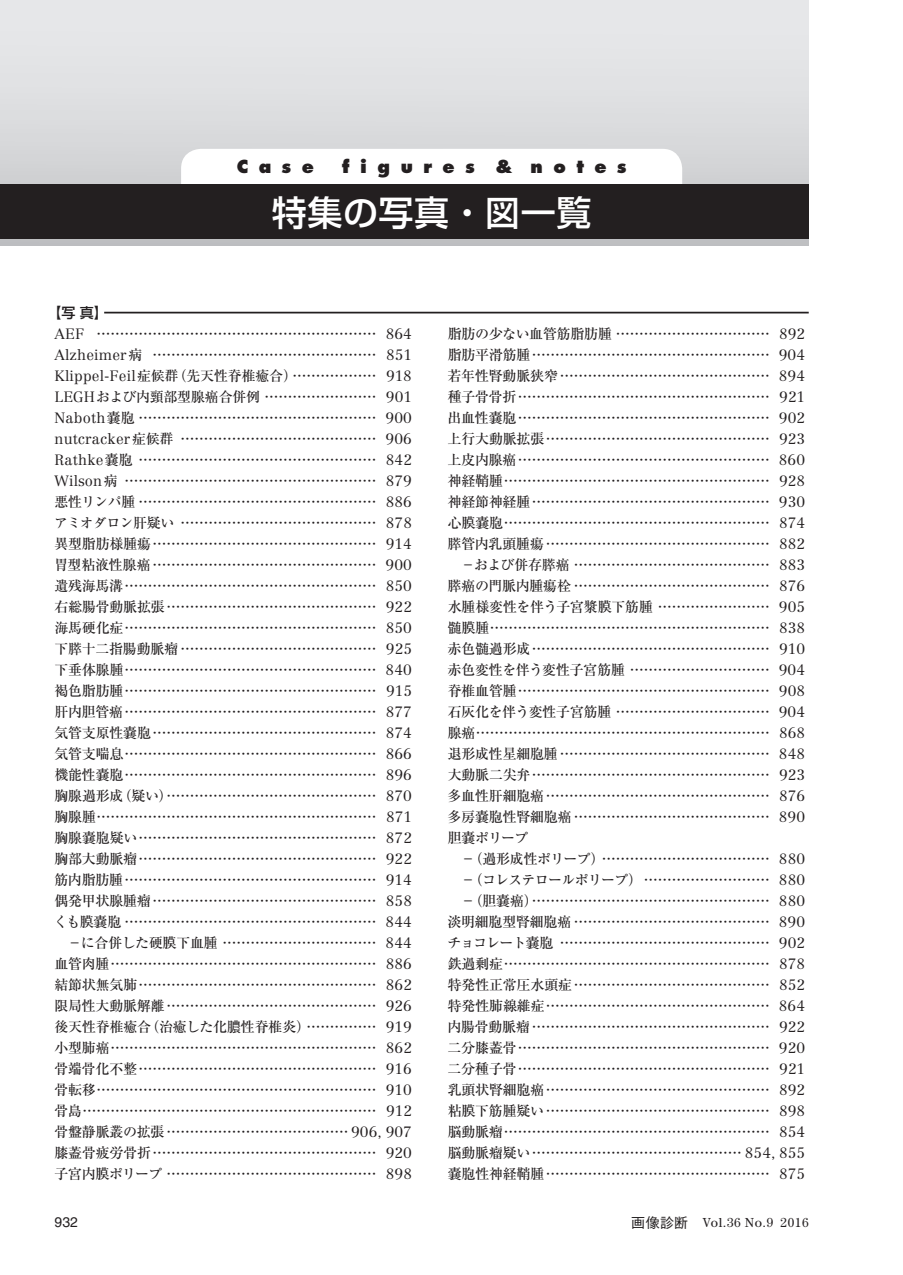
<style>
.page{position:relative;width:903px;height:1275px;background:#fff}
.page>*{position:absolute;margin:0;border:0;box-sizing:border-box;transform-origin:0 0}
.t1{font:500 35px "Shin Go Pro";letter-spacing:.015em;color:#fff}
.t2{font:800 17.5px "Futura Std";letter-spacing:.6em;color:#231f20}
.t3{font:500 14px/21px "Ryumin Pro";letter-spacing:-.02em;color:#231f20;text-align:justify}
.t4{font:500 14px "Shin Go Pro";color:#231f20}
.t5{font:14px "Helvetica LT Std";color:#231f20}
.t6{font:13.12px "Century Std";letter-spacing:.05em;color:#231f20}
.s1{font-family:"Centennial LT Std";font-weight:300;font-size:14.7px}
.s2{font-family:"Gothic BBB Pro";font-weight:500;font-size:14px}
</style>
<div class="page">
<hr style="left:104px;top:312px;width:705px;height:1px;background:#231f20">
<svg style="left:0;top:0;width:809px;height:245px;background:#dddee0"></svg>
<div style="left:181px;top:149px;width:501px;height:74px;background:#fff;border-radius:20px"></div>
<div style="left:0;top:184px;width:809px;height:54px;background:#231f20"></div>
<p class="t2" style="left:237px;top:156px;width:79px">Case</p>
<p class="t2" style="left:342px;top:156px;width:286px">figures &amp; notes</p>
<p class="t4" style="left:48px;top:301px;width:62px">【写真】</p>
<h1 class="t1" style="left:272px;top:183px;width:321px">特集の写真・図一覧</h1>
<p class="t3" style="left:54px;top:322px;width:360px"><span class="s1">AEF</span> …………………………………………………… <span class="s1">864<br>Alzheimer</span>病 ………………………………………… <span class="s1">851<br>Klippel-Feil</span>症候群（先天性脊椎癒合）……………… <span class="s1">918<br>LEGH</span>および内頸部型腺癌合併例 …………………… <span class="s1">901<br>Naboth</span>嚢胞 …………………………………………… <span class="s1">900 nutcracker</span>症候群 …………………………………… <span class="s1">906<br>Rathke</span>嚢胞 …………………………………………… <span class="s1">842<br>Wilson</span>病 ……………………………………………… <span class="s1">879</span>悪性リンパ腫 …………………………………………… <span class="s1">886</span>アミオダロン肝疑い …………………………………… <span class="s1">878</span>異型脂肪様腫瘍………………………………………… <span class="s1">914</span>胃型粘液性腺癌………………………………………… <span class="s1">900</span>遺残海馬溝……………………………………………… <span class="s1">850</span>右総腸骨動脈拡張……………………………………… <span class="s1">922</span>海馬硬化症……………………………………………… <span class="s1">850</span>下膵十二指腸動脈瘤 …………………………………… <span class="s1">925</span>下垂体腺腫……………………………………………… <span class="s1">840</span>褐色脂肪腫……………………………………………… <span class="s1">915</span>肝内胆管癌……………………………………………… <span class="s1">877</span>気管支原性嚢胞………………………………………… <span class="s1">874</span>気管支喘息……………………………………………… <span class="s1">866</span>機能性嚢胞……………………………………………… <span class="s1">896</span>胸腺過形成（疑い）……………………………………… <span class="s1">870</span>胸腺腫…………………………………………………… <span class="s1">871</span>胸腺嚢胞疑い…………………………………………… <span class="s1">872</span>胸部大動脈瘤…………………………………………… <span class="s1">922</span>筋内脂肪腫……………………………………………… <span class="s1">914</span>偶発甲状腺腫瘤………………………………………… <span class="s1">858</span>くも膜嚢胞 ……………………………………………… <span class="s1">844</span>　－に合併した硬膜下血腫 …………………………… <span class="s1">844</span>血管肉腫………………………………………………… <span class="s1">886</span>結節状無気肺…………………………………………… <span class="s1">862</span>限局性大動脈解離……………………………………… <span class="s1">926</span>後天性脊椎癒合（治癒した化膿性脊椎炎）…………… <span class="s1">919</span>小型肺癌………………………………………………… <span class="s1">862</span>骨端骨化不整…………………………………………… <span class="s1">916</span>骨転移…………………………………………………… <span class="s1">910</span>骨島……………………………………………………… <span class="s1">912</span>骨盤静脈叢の拡張………………………………… <span class="s1">906, 907</span>膝蓋骨疲労骨折………………………………………… <span class="s1">920</span>子宮内膜ポリープ ……………………………………… <span class="s1">898</span></p>
<p class="t3" style="left:447px;top:322px;width:359px;text-align:left">脂肪の少ない血管筋脂肪腫 …………………………… <span class="s1">892</span>脂肪平滑筋腫…………………………………………… <span class="s1">904</span>若年性腎動脈狭窄……………………………………… <span class="s1">894</span>種子骨骨折……………………………………………… <span class="s1">921</span>出血性嚢胞……………………………………………… <span class="s1">902</span>上行大動脈拡張………………………………………… <span class="s1">923</span>上皮内腺癌……………………………………………… <span class="s1">860</span>神経鞘腫………………………………………………… <span class="s1">928</span>神経節神経腫…………………………………………… <span class="s1">930</span>心膜嚢胞………………………………………………… <span class="s1">874</span>膵管内乳頭腫瘍………………………………………… <span class="s1">882</span>　－および併存膵癌 …………………………………… <span class="s1">883</span>膵癌の門脈内腫瘍栓 …………………………………… <span class="s1">876</span>水腫様変性を伴う子宮漿膜下筋腫 …………………… <span class="s1">905</span>髄膜腫…………………………………………………… <span class="s1">838</span>赤色髄過形成…………………………………………… <span class="s1">910</span>赤色変性を伴う変性子宮筋腫 ………………………… <span class="s1">904</span>脊椎血管腫……………………………………………… <span class="s1">908</span>石灰化を伴う変性子宮筋腫 …………………………… <span class="s1">904</span>腺癌……………………………………………………… <span class="s1">868</span>退形成性星細胞腫……………………………………… <span class="s1">848</span>大動脈二尖弁…………………………………………… <span class="s1">923</span>多血性肝細胞癌………………………………………… <span class="s1">876</span>多房嚢胞性腎細胞癌…………………………………… <span class="s1">890</span>胆嚢ポリープ<br>　－（過形成性ポリープ）……………………………… <span class="s1">880</span>　－（コレステロールポリープ）……………………… <span class="s1">880</span>　－（胆嚢癌）…………………………………………… <span class="s1">880</span>淡明細胞型腎細胞癌 …………………………………… <span class="s1">890</span>チョコレート嚢胞 ……………………………………… <span class="s1">902</span>鉄過剰症………………………………………………… <span class="s1">878</span>特発性正常圧水頭症…………………………………… <span class="s1">852</span>特発性肺線維症………………………………………… <span class="s1">864</span>内腸骨動脈瘤…………………………………………… <span class="s1">922</span>二分膝蓋骨……………………………………………… <span class="s1">920</span>二分種子骨……………………………………………… <span class="s1">921</span>乳頭状腎細胞癌………………………………………… <span class="s1">892</span>粘膜下筋腫疑い………………………………………… <span class="s1">898</span>脳動脈瘤………………………………………………… <span class="s1">854</span>脳動脈瘤疑い……………………………………… <span class="s1">854, 855</span>嚢胞性神経鞘腫………………………………………… <span class="s1">875</span></p>
<p class="t5" style="left:55px;top:1214px;width:25px">932</p>
<p class="t6" style="left:631px;top:1215px;width:179px"><span class="s2">画像診断</span> Vol.36 No.9 2016</p>
</div>
